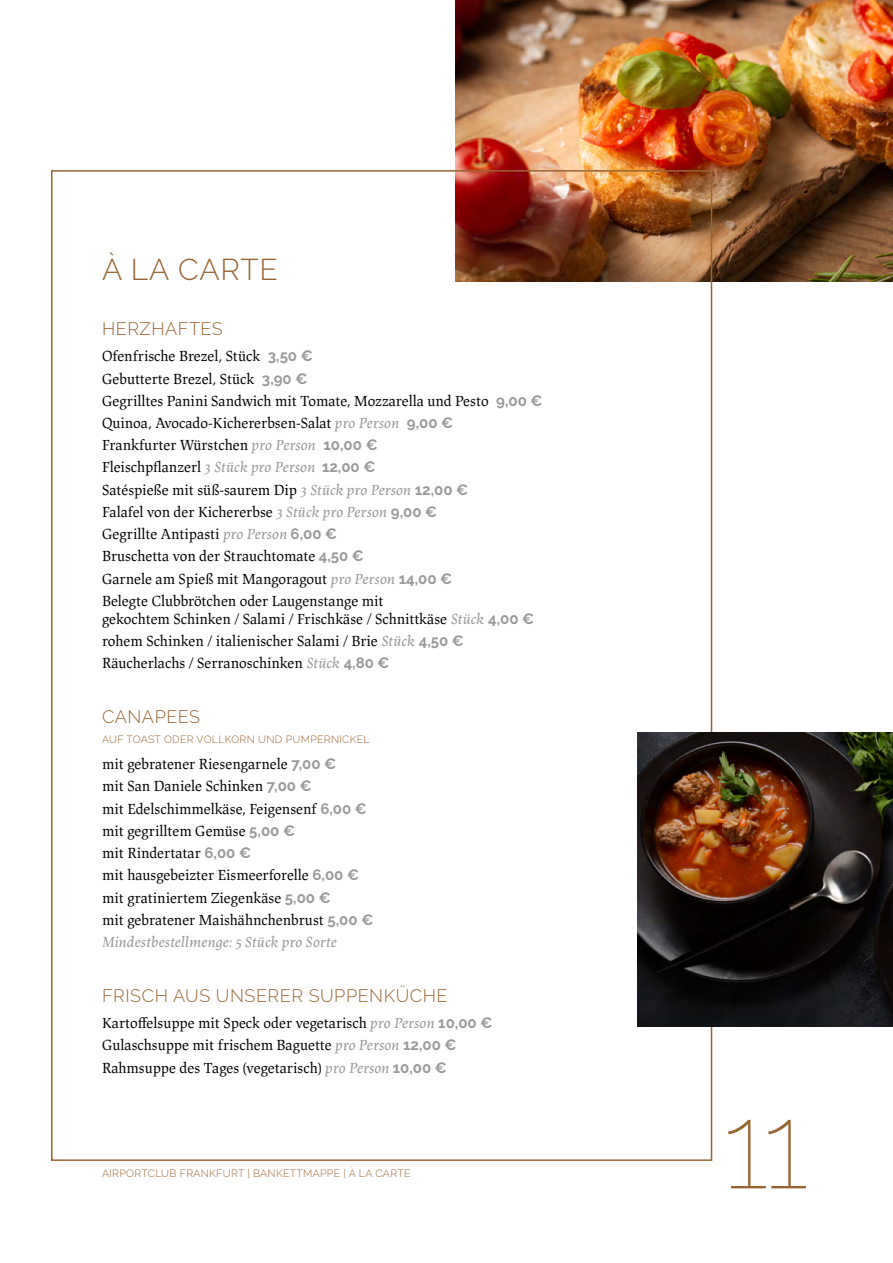
<style>
.page{position:relative;width:893px;height:1263px;background:#fff}
.page>*{position:absolute;margin:0;border:0;box-sizing:border-box;transform-origin:0 0}
.t1{font:100 120px "Raleway";color:#963}
.t2{font:300 30px "Raleway";letter-spacing:.03em;color:#963}
.t3{font:300 18px "Raleway";letter-spacing:.03em;color:#963}
.t4{font:15px/22.2px "Lapture Subhead";color:#000}
.t5{font:300 10.5px "Raleway";letter-spacing:.03em;color:#963}
.s1{font-family:"Raleway";font-weight:700;color:#999}
.s2{font-style:italic;color:#999}
</style>
<div class="page">
<img style="left:455px;top:0;width:438px;height:281px">
<img style="left:638px;top:733px;width:255px;height:293px">
<h2 class="t2" style="left:102px;top:252px;width:177px">À LA CARTE</h2>
<p class="t3" style="left:102px;top:318px;width:122px">HERZHAFTES</p>
<p class="t4" style="left:102px;top:345px;width:442px">Ofenfrische Brezel, Stück <span class="s1">3,50 €<br></span>Gebutterte Brezel, Stück <span class="s1">3,90 €<br></span>Gegrilltes Panini Sandwich mit Tomate, Mozzarella und Pesto <span class="s1">9,00 € </span>Quinoa, Avocado-Kichererbsen-Salat <span class="s2">pro Person</span> <span class="s1">9,00 €<br></span>Frankfurter Würstchen <span class="s2">pro Person</span> <span class="s1">10,00 €<br></span>Fleischpflanzerl <span class="s2">3 Stück pro Person</span> <span class="s1">12,00 €<br></span>Satéspieße mit süß-saurem Dip <span class="s2">3 Stück pro Person</span> <span class="s1">12,00 €<br></span>Falafel von der Kichererbse <span class="s2">3 Stück pro Person</span> <span class="s1">9,00 €<br></span>Gegrillte Antipasti <span class="s2">pro Person</span> <span class="s1">6,00 €<br></span>Bruschetta von der Strauchtomate <span class="s1">4,50 €<br></span>Garnele am Spieß mit Mangoragout <span class="s2">pro Person</span> <span class="s1">14,00 €<br></span>Belegte Clubbrötchen oder Laugenstange mit</p>
<p class="t4" style="left:102px;top:608px;width:434px">gekochtem Schinken / Salami / Frischkäse / Schnittkäse <span class="s2">Stück</span> <span class="s1">4,00 € </span>rohem Schinken / italienischer Salami / Brie <span class="s2">Stück</span> <span class="s1">4,50 €<br></span>Räucherlachs / Serranoschinken <span class="s2">Stück</span> <span class="s1">4,80 €</span></p>
<p class="t3" style="left:102px;top:706px;width:100px">CANAPEES</p>
<p class="t5" style="left:102px;top:733px;width:269px">AUF TOAST ODER VOLLKORN UND PUMPERNICKEL</p>
<p class="t4" style="left:102px;top:753px;width:273px">mit gebratener Riesengarnele <span class="s1">7,00 €<br></span>mit San Daniele Schinken <span class="s1">7,00 €<br></span>mit Edelschimmelkäse, Feigensenf <span class="s1">6,00 € </span>mit gegrilltem Gemüse <span class="s1">5,00 €<br></span>mit Rindertatar <span class="s1">6,00 €<br></span>mit hausgebeizter Eismeerforelle <span class="s1">6,00 € </span>mit gratiniertem Ziegenkäse <span class="s1">5,00 €<br></span>mit gebratener Maishähnchenbrust <span class="s1">5,00 € </span><span class="s2">Mindestbestellmenge: 5 Stück pro Sorte</span></p>
<p class="t3" style="left:102px;top:985px;width:347px">FRISCH AUS UNSERER SUPPENKÜCHE</p>
<p class="t4" style="left:102px;top:1012px;width:392px">Kartoffelsuppe mit Speck oder vegetarisch <span class="s2">pro Person</span> <span class="s1">10,00 €<br></span>Gulaschsuppe mit frischem Baguette <span class="s2">pro Person</span> <span class="s1">12,00 €<br></span>Rahmsuppe des Tages (vegetarisch) <span class="s2">pro Person</span> <span class="s1">10,00 €</span></p>
<p class="t5" style="left:102px;top:1167px;width:310px">AIRPORTCLUB FRANKFURT | BANKETTMAPPE | À LA CARTE</p>
<h1 class="t1" style="left:723px;top:1075px;width:87px">11</h1>
</div>
